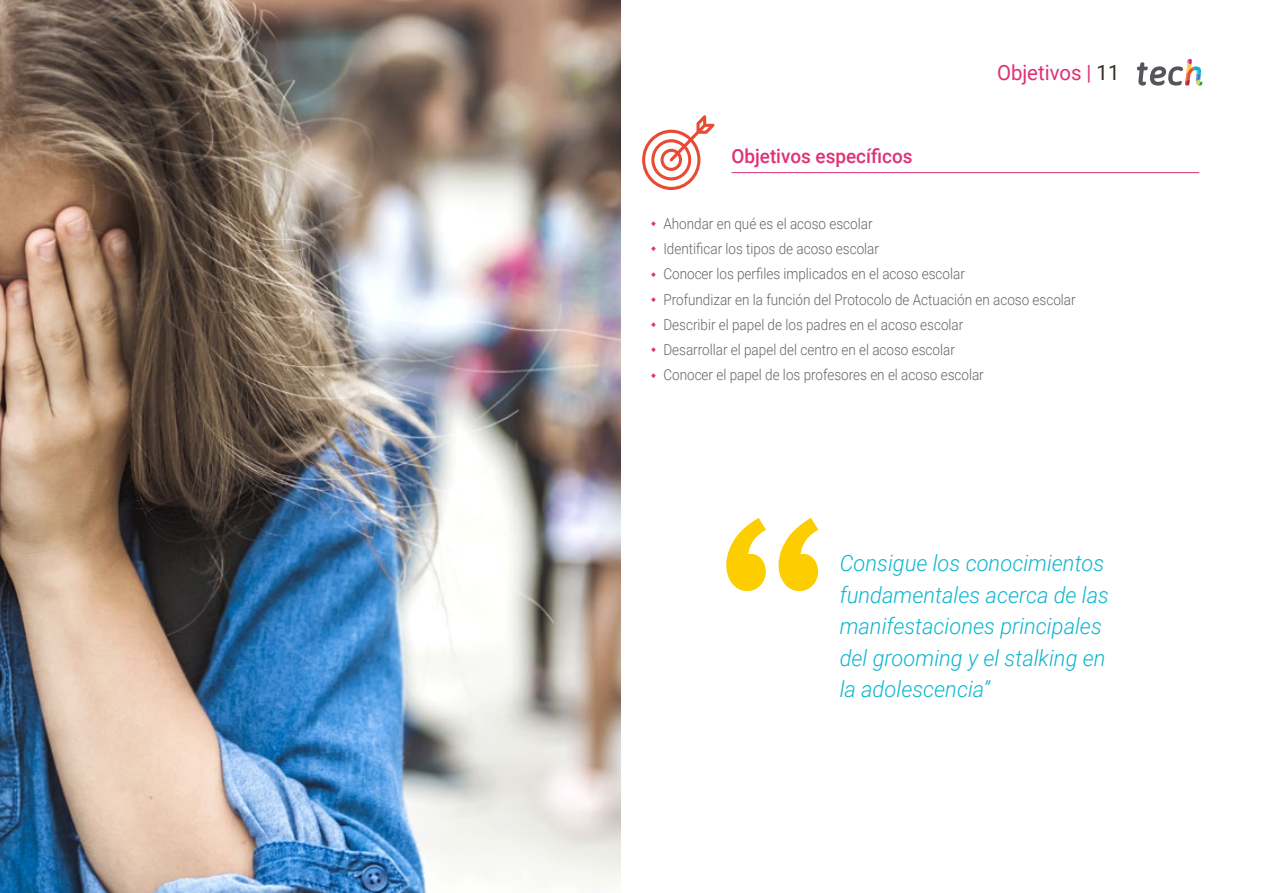
<style>
.page{position:relative;width:1263px;height:893px;background:#fff}
.page>*{position:absolute;margin:0;border:0;box-sizing:border-box;transform-origin:0 0}
.t1{font:italic 300 22.5px/31.5px "Roboto";color:#0fb6cf}
.t2{font:21px "Roboto";color:#e03073}
.t3{font:500 19.5px "Roboto";color:#df3174}
.t4{font:300 15px/25.2px "Roboto";color:#61646a;scale:.9 1}
.s1{color:#312e20}
</style>
<div class="page">
<svg style="left:1137px;top:59px;width:65px;height:27px"></svg>
<hr style="left:731px;top:172px;width:468px;height:1px;background:#df3174">
<svg style="left:642px;top:115px;width:72px;height:75px"></svg>
<img style="left:0;top:0;width:621px;height:893px">
<svg style="left:726px;top:518px;width:92px;height:73px"></svg>
<h3 class="t3" style="left:731px;top:143px;width:183px">Objetivos específicos</h3>
<h2 class="t2" style="left:997px;top:57px;width:124px">Objetivos | <span class="s1">11</span></h2>
<p class="t4" style="left:663px;top:210px;width:460px">Ahondar en qué es el acoso escolar<br>Identificar los tipos de acoso escolar<br>Conocer los perfiles implicados en el acoso escolar<br>Profundizar en la función del Protocolo de Actuación en acoso escolar Describir el papel de los padres en el acoso escolar<br>Desarrollar el papel del centro en el acoso escolar<br>Conocer el papel de los profesores en el acoso escolar</p>
<h1 class="t1" style="left:840px;top:547px;width:271px">Consigue los conocimientos fundamentales acerca de las manifestaciones principales del grooming y el stalking en la adolescencia”</h1>
</div>
